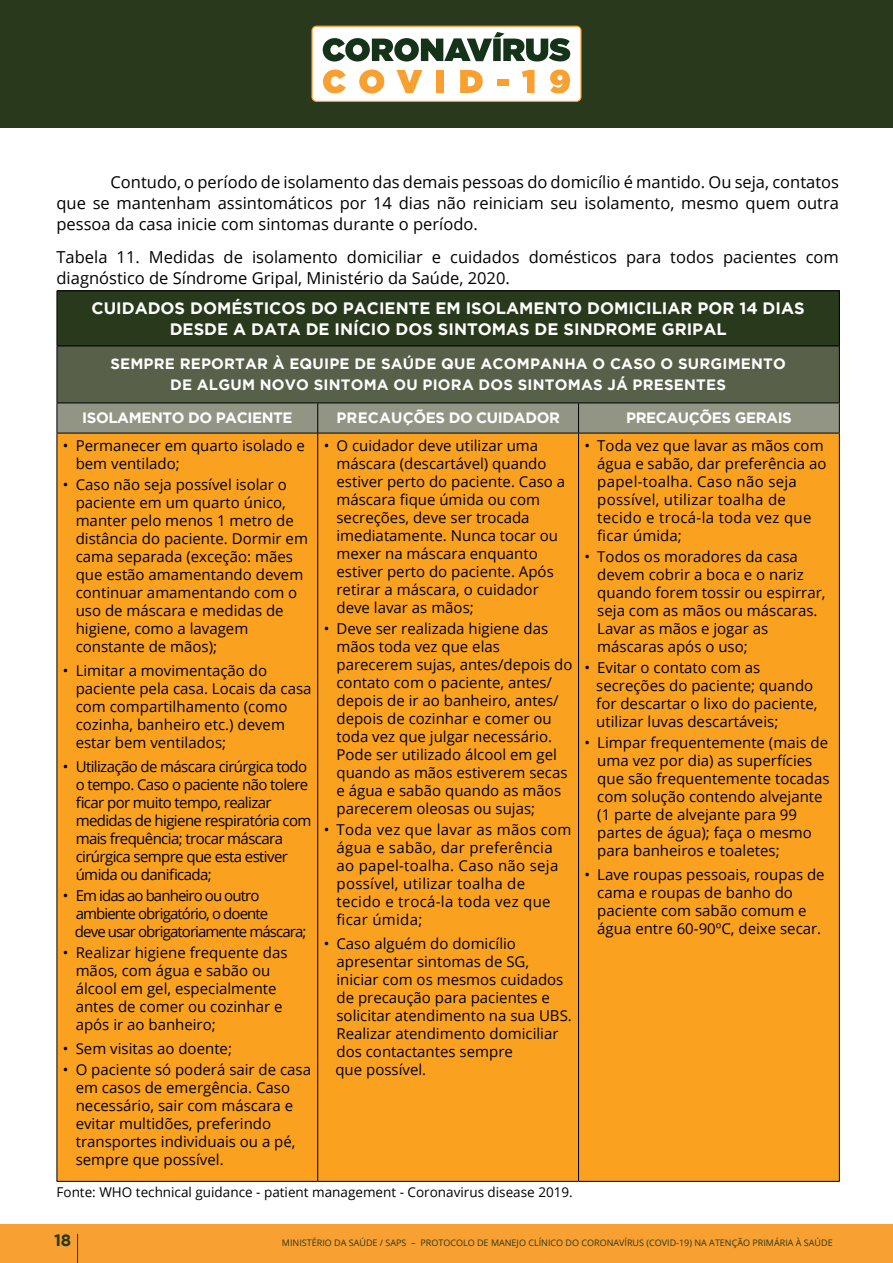
<style>
.page{position:relative;width:893px;height:1263px;background:#fff}
.page>*{position:absolute;margin:0;border:0;box-sizing:border-box;transform-origin:0 0}
.t1{font:16.5px/21px "Open Sans";color:#000;text-align:justify}
.t2{font:700 16.5px/21px "Gotham";color:#fff;text-align:center}
.t3{font:700 16.5px "Gotham";color:#29391c}
.t4{font:15px/18px "Open Sans";color:#000}
.t5{font:15px/18px "Open Sans";letter-spacing:.02em;color:#000}
.t6{font:15px/18px "Open Sans";letter-spacing:-.04em;color:#000}
.t7{font:700 15px "Gotham";letter-spacing:.015em;color:#fff}
.t8{font:15px/18px "Open Sans";letter-spacing:-.06em;color:#000}
.t9{font:13.5px "Open Sans";color:#000}
.t10{font:9px "Open Sans";color:#29391c}
</style>
<div class="page">
<div style="left:0;top:0;width:893px;height:128px;background:#29391c"></div>
<div style="left:0;top:1225px;width:893px;height:38px;background:#f9a032"></div>
<svg style="left:311px;top:26px;width:271px;height:76px;background:#d1cab5"></svg>
<svg style="left:77px;top:1234px;width:1px;height:29px"></svg>
<div style="left:57px;top:291px;width:782px;height:55px;background:#29391c"></div>
<div style="left:57px;top:346px;width:782px;height:57px;background:#586049"></div>
<div style="left:58px;top:403px;width:781px;height:30px;background:#929584"></div>
<div style="left:58px;top:434px;width:781px;height:747px;background:#faa21f"></div>
<hr style="left:57px;top:290px;width:261px;height:1px;background:#000">
<hr style="left:57px;top:291px;width:1px;height:55px;background:#000">
<hr style="left:318px;top:290px;width:261px;height:1px;background:#000">
<hr style="left:579px;top:290px;width:261px;height:1px;background:#000">
<hr style="left:839px;top:291px;width:1px;height:55px;background:#000">
<hr style="left:57px;top:346px;width:261px;height:1px;background:#000">
<hr style="left:57px;top:346px;width:1px;height:56px;background:#000">
<hr style="left:318px;top:346px;width:261px;height:1px;background:#000">
<hr style="left:579px;top:346px;width:261px;height:1px;background:#000">
<hr style="left:839px;top:346px;width:1px;height:56px;background:#000">
<hr style="left:57px;top:402px;width:261px;height:1px;background:#000">
<hr style="left:57px;top:403px;width:1px;height:30px;background:#000">
<hr style="left:318px;top:402px;width:261px;height:1px;background:#000">
<hr style="left:317px;top:403px;width:1px;height:30px;background:#000">
<hr style="left:579px;top:402px;width:261px;height:1px;background:#000">
<hr style="left:578px;top:403px;width:1px;height:30px;background:#000">
<hr style="left:839px;top:403px;width:1px;height:30px;background:#000">
<hr style="left:57px;top:433px;width:261px;height:1px;background:#000">
<hr style="left:57px;top:433px;width:1px;height:748px;background:#000">
<hr style="left:318px;top:433px;width:261px;height:1px;background:#000">
<hr style="left:317px;top:433px;width:1px;height:748px;background:#000">
<hr style="left:579px;top:433px;width:261px;height:1px;background:#000">
<hr style="left:578px;top:433px;width:1px;height:748px;background:#000">
<hr style="left:839px;top:433px;width:1px;height:748px;background:#000">
<hr style="left:57px;top:1181px;width:261px;height:1px;background:#000">
<hr style="left:318px;top:1181px;width:261px;height:1px;background:#000">
<hr style="left:579px;top:1181px;width:261px;height:1px;background:#000">
<p class="t1" style="left:57px;top:172px;width:784px;text-indent:54px">Contudo, o período de isolamento das demais pessoas do domicílio é mantido. Ou seja, contatos que se mantenham assintomáticos por 14 dias não reiniciam seu isolamento, mesmo quem outra pessoa da casa inicie com sintomas durante o período.</p>
<p class="t1" style="left:57px;top:247px;width:784px">Tabela 11. Medidas de isolamento domiciliar e cuidados domésticos para todos pacientes com diagnóstico de Síndrome Gripal, Ministério da Saúde, 2020.</p>
<p class="t2" style="left:92px;top:297px;width:715px">CUIDADOS DOMÉSTICOS DO PACIENTE EM ISOLAMENTO DOMICILIAR POR 14 DIAS<br>DESDE A DATA DE INÍCIO DOS SINTOMAS DE SINDROME GRIPAL</p>
<p class="t7" style="left:110px;top:355px;width:22px">SEMPRE</p>
<p class="t7" style="left:180px;top:355px;width:12px">REPORTAR</p>
<p class="t7" style="left:273px;top:355px;width:50px">À EQUIPE</p>
<p class="t7" style="left:354px;top:355px;width:139px">DE SAÚDE QUE ACOMPAN</p>
<p class="t7" style="left:564px;top:355px;width:58px">HAOCASO</p>
<p class="t7" style="left:661px;top:355px;width:30px">O SURGIMENTO</p>
<p class="t7" style="left:170px;top:376px;width:61px">DE ALGUM</p>
<p class="t7" style="left:260px;top:376px;width:13px">NOVO</p>
<p class="t7" style="left:314px;top:376px;width:12px">SINTOMA</p>
<p class="t7" style="left:393px;top:376px;width:40px">OU PIORA</p>
<p class="t7" style="left:479px;top:376px;width:12px">DOS</p>
<p class="t7" style="left:518px;top:376px;width:12px">SINTOMAS</p>
<p class="t7" style="left:607px;top:376px;width:37px">JÁ PRESENTES</p>
<p class="t7" style="left:82px;top:409px;width:48px">ISOLAMENTO</p>
<p class="t7" style="left:188px;top:409px;width:38px">DO PACIENTE</p>
<p class="t7" style="left:336px;top:409px;width:21px">PRECAUÇ</p>
<p class="t7" style="left:414px;top:409px;width:75px">ÕESDO CUIDADOR</p>
<p class="t7" style="left:626px;top:409px;width:22px">PRECAUÇ</p>
<p class="t7" style="left:700px;top:409px;width:46px">ÕES GERAIS</p>
<p class="t4" style="left:76px;top:436px;width:231px;text-indent:-13px">• Permanecer em quarto isolado e bem ventilado;</p>
<p class="t4" style="left:76px;top:475px;width:234px;text-indent:-13px">• Caso não seja possível isolar o paciente em um quarto único, manter pelo menos 1 metro de distância do paciente. Dormir em cama separada (exceção: mães que estão amamentando devem continuar amamentando com o uso de máscara e medidas de higiene, como a lavagem constante de mãos);</p>
<p class="t4" style="left:76px;top:661px;width:237px;text-indent:-13px">• Limitar a movimentação do paciente pela casa. Locais da casa com compartilhamento (como cozinha, banheiro etc.) devem estar bem ventilados;</p>
<p class="t6" style="left:76px;top:757px;width:237px;text-indent:-13px">• Utilização de máscara cirúrgica todo o tempo. Caso o paciente não tolere ficar por muito tempo, realizar medidas de higiene respiratória com mais frequência; trocar máscara cirúrgica sempre que esta estiver úmida ou danificada;</p>
<p class="t8" style="left:75px;top:886px;width:233px;text-indent:-12px">• Em idas ao banheiro ou outro ambiente obrigatório, o doente<br>deve usar obrigatoriamente máscara;</p>
<p class="t4" style="left:76px;top:943px;width:213px;text-indent:-13px">• Realizar higiene frequente das mãos, com água e sabão ou álcool em gel, especialmente antes de comer ou cozinhar e após ir ao banheiro;</p>
<p class="t4" style="left:63px;top:1039px;width:171px">• Sem visitas ao doente;</p>
<p class="t4" style="left:76px;top:1060px;width:237px;text-indent:-13px">• O paciente só poderá sair de casa em casos de emergência. Caso necessário, sair com máscara e evitar multidões, preferindo transportes individuais ou a pé, sempre que possível.</p>
<p class="t5" style="left:597px;top:436px;width:231px;text-indent:-13px">• Toda vez que lavar as mãos com água e sabão, dar preferência ao papel-toalha. Caso não seja possível, utilizar toalha de tecido e trocá-la toda vez que ficar úmida;</p>
<p class="t4" style="left:597px;top:547px;width:230px;text-indent:-13px">• Todos os moradores da casa devem cobrir a boca e o nariz quando forem tossir ou espirrar, seja com as mãos ou máscaras.<br>Lavar as mãos e jogar as máscaras após o uso;</p>
<p class="t4" style="left:596px;top:658px;width:223px;text-indent:-12px">• Evitar o contato com as secreções do paciente; quando for descartar o lixo do paciente, utilizar luvas descartáveis;</p>
<p class="t4" style="left:597px;top:733px;width:234px;text-indent:-13px">• Limpar frequentemente (mais de uma vez por dia) as superfícies que são frequentemente tocadas com solução contendo alvejante (1 parte de alvejante para 99 partes de água); faça o mesmo para banheiros e toaletes;</p>
<p class="t4" style="left:597px;top:865px;width:229px;text-indent:-13px">• Lave roupas pessoais, roupas de cama e roupas de banho do paciente com sabão comum e água entre 60-90ºC, deixe secar.</p>
<p class="t4" style="left:336px;top:436px;width:230px;text-indent:-13px">• O cuidador deve utilizar uma máscara (descartável) quando estiver perto do paciente. Caso a máscara fique úmida ou com secreções, deve ser trocada imediatamente. N unca tocar ou mexer na máscara enquanto estiver perto do paciente. Após retirar a máscara, o cuidador deve lavar as mãos;</p>
<p class="t4" style="left:336px;top:619px;width:238px;text-indent:-13px">• Deve ser realizada higiene das mãos toda vez que elas parecerem sujas, antes/depois do contato com o paciente, antes/ depois de ir ao banheiro, antes/ depois de cozinhar e comer ou toda vez que julgar necessário.<br>Pode ser utilizado álcool em gel quando as mãos estiverem secas e água e sabão quando as mãos parecerem oleosas ou sujas;</p>
<p class="t5" style="left:336px;top:820px;width:237px;text-indent:-13px">• Toda vez que lavar as mãos com água e sabão, dar preferência ao papel-toalha. Caso não seja possível, utilizar toalha de tecido e trocá-la toda vez que ficar úmida;</p>
<p class="t4" style="left:336px;top:934px;width:228px;text-indent:-13px">• Caso alguém do domicílio apresentar sintomas de SG, iniciar com os mesmos cuidados de precaução para pacientes e solicitar atendimento na sua UBS</p>
<p class="t4" style="left:568px;top:1006px;width:5px">.</p>
<p class="t4" style="left:335px;top:1024px;width:225px">Realizar atendimento domiciliar dos contactantes sempre<br>que possível.</p>
<p class="t9" style="left:57px;top:1182px;width:518px">Fonte: WHO technical guidance - patient management - Coronavirus disease 2019.</p>
<p class="t3" style="left:54px;top:1230px;width:19px">18</p>
<p class="t10" style="left:282px;top:1236px;width:151px">Ministério da Saúde / SAPS – PROTO</p>
<p class="t10" style="left:450px;top:1236px;width:56px">COLO DE MANE</p>
<p class="t10" style="left:517px;top:1236px;width:78px">JO CLÍNI CO DO CORONA</p>
<p class="t10" style="left:619px;top:1236px;width:97px">VÍRUS (COVID-19) NA ATEN</p>
<p class="t10" style="left:732px;top:1236px;width:54px">ÇÃO PRI MÁRIA</p>
<p class="t10" style="left:796px;top:1236px;width:15px">À SAÚDE</p>
</div>
